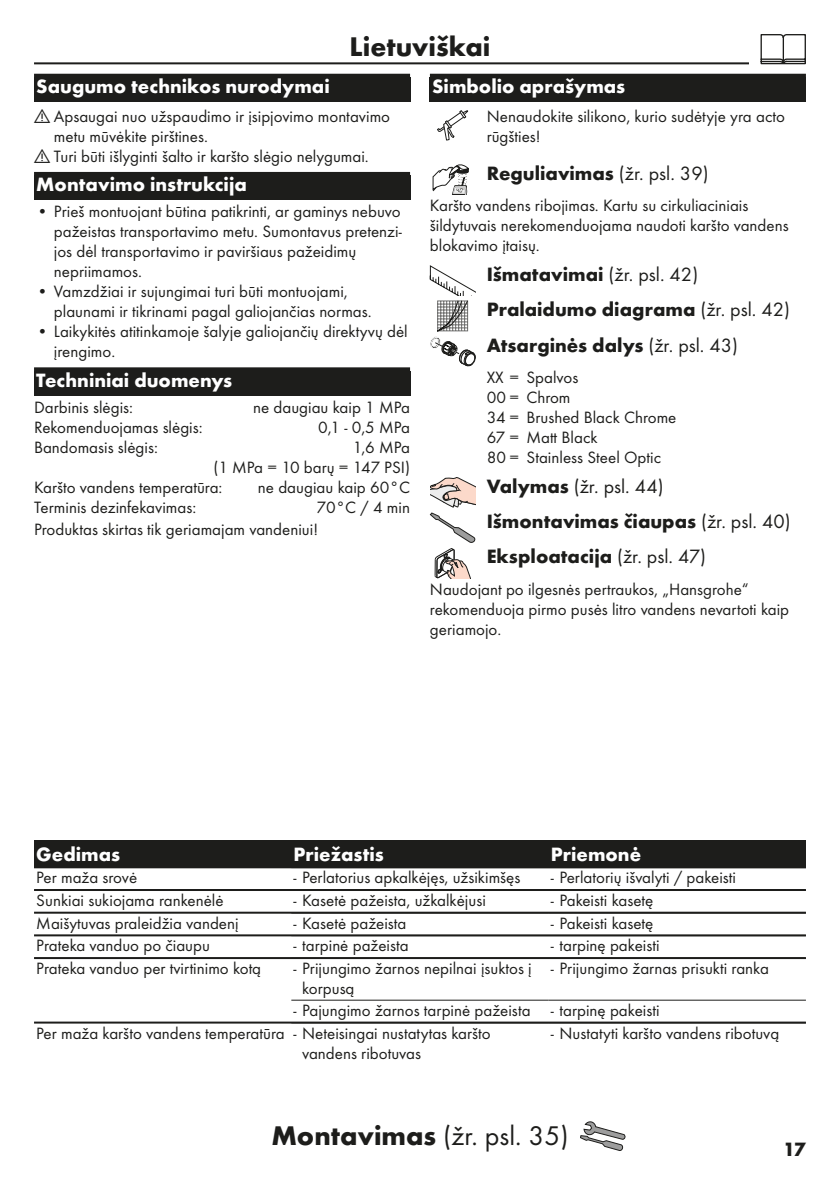
<style>
.page{position:relative;width:840px;height:1191px;background:#fff}
.page>*{position:absolute;margin:0;border:0;box-sizing:border-box;transform-origin:0 0}
.Montage_mit_Symbol_LT{font:28px "Futura TOT Boo";color:#1d1d1b}
.Sprache_Rahmenwechsel_LT{font:700 28px "Futura TOT";color:#1d1d1b}
.Ueberschrift_Grafik_LT{font:700 20px "Futura TOT";color:#1d1d1b}
.Ueberschrift_LT{font:700 20px "Futura TOT";color:#fff}
.Ueberschrift_Grafik__folgeText_LT{font:700 20px "Futura TOT";color:#1d1d1b}
.Ueberschrift___LT{font:700 20px "Futura TOT";color:#fff}
.Tabelle_Kopf_LT{font:700 20px "Futura TOT";color:#fff}
.Ueberschrift_Grafik_LT-2{font:20px "Futura TOT Boo";color:#1d1d1b}
.Normaltext_nach_Grafik_LT{font:17px/20px "Futura TOT Boo";color:#1d1d1b}
.Techn__Daten_LT{font:17px "Futura TOT Boo";color:#1d1d1b}
.Tabelle_Spalte_LT{font:17px "Futura TOT Boo";color:#1d1d1b}
.Farbe_LT{font:17px "Futura TOT Boo";color:#1d1d1b}
.Normaltext_Grafik_LT{font:17px/20px "Futura TOT Boo";color:#1d1d1b}
.Normaltext_LT{font:17px "Futura TOT Boo";color:#1d1d1b}
.s1{font-family:"Futura TOT Boo";font-weight:400}
.s2{font-family:"Futura TOT";font-weight:700}
</style>
<div class="page">
<hr style="left:34px;top:62px;width:771px;height:2px;background:#1d1d1b">
<div style="left:748px;top:34px;width:68px;height:34px;background:#fff"></div>
<svg style="left:760px;top:34px;width:45px;height:30px"></svg>
<svg style="left:580px;top:1121px;width:45px;height:29px"></svg>
<div style="left:34px;top:74px;width:376px;height:28px;background:#1d1d1b"></div>
<div style="left:34px;top:172px;width:376px;height:28px;background:#1d1d1b"></div>
<div style="left:34px;top:367px;width:376px;height:28px;background:#1d1d1b"></div>
<div style="left:429px;top:74px;width:376px;height:28px;background:#1d1d1b"></div>
<svg style="left:437px;top:110px;width:31px;height:30px"></svg>
<svg style="left:432px;top:164px;width:36px;height:31px"></svg>
<svg style="left:429px;top:265px;width:46px;height:101px"></svg>
<svg style="left:429px;top:477px;width:46px;height:101px"></svg>
<div style="left:34px;top:840px;width:260px;height:27px;background:#1d1d1b"></div>
<div style="left:288px;top:840px;width:263px;height:27px;background:#1d1d1b"></div>
<div style="left:545px;top:840px;width:260px;height:27px;background:#1d1d1b"></div>
<hr style="left:34px;top:866px;width:771px;height:2px;background:#1d1d1b">
<hr style="left:34px;top:889px;width:771px;height:2px;background:#1d1d1b">
<hr style="left:34px;top:911px;width:771px;height:2px;background:#1d1d1b">
<hr style="left:34px;top:934px;width:771px;height:2px;background:#1d1d1b">
<hr style="left:34px;top:957px;width:771px;height:2px;background:#1d1d1b">
<hr style="left:291px;top:999px;width:257px;height:1px;background:#1d1d1b">
<hr style="left:548px;top:999px;width:257px;height:1px;background:#1d1d1b">
<hr style="left:34px;top:1021px;width:771px;height:2px;background:#1d1d1b">
<p class="Sprache_Rahmenwechsel_LT" style="left:349px;top:29px;width:142px">Lietuviškai</p>
<p class="Ueberschrift___LT" style="left:36px;top:74px;width:295px">Saugumo technikos nurodymai</p>
<p class="Normaltext_nach_Grafik_LT" style="left:54px;top:106px;width:337px;text-indent:-20px"><sub>!</sub> Apsaugai nuo užspaudimo ir įsipjovimo montavimo metu mūvėkite pirštines.</p>
<p class="Normaltext_nach_Grafik_LT" style="left:34px;top:146px;width:336px"><sub>!</sub> Turi būti išlyginti šalto ir karšto slėgio nelygumai.</p>
<p class="Ueberschrift_LT" style="left:36px;top:172px;width:212px">Montavimo instrukcija</p>
<p class="Normaltext_nach_Grafik_LT" style="left:54px;top:201px;width:349px;text-indent:-17px">• Prieš montuojant būtina patikrinti, ar gaminys nebuvo pažeistas transportavimo metu. Sumontavus pretenzi&shy;jos dėl transportavimo ir paviršiaus pažeidimų nepriimamos.</p>
<p class="Normaltext_nach_Grafik_LT" style="left:54px;top:281px;width:319px;text-indent:-17px">• Vamzdžiai ir sujungimai turi būti montuojami, plaunami ir tikrinami pagal galiojančias normas.</p>
<p class="Normaltext_nach_Grafik_LT" style="left:54px;top:321px;width:355px;text-indent:-17px">• Laikykitės atitinkamoje šalyje galiojančių direktyvų dėl įrengimo.</p>
<p class="Ueberschrift_LT" style="left:36px;top:368px;width:197px">Techniniai duomenys</p>
<p class="Techn__Daten_LT" style="left:34px;top:397px;width:100px">Darbinis slėgis:</p>
<p class="Techn__Daten_LT" style="left:253px;top:397px;width:158px">ne daugiau kaip 1 MPa</p>
<p class="Techn__Daten_LT" style="left:34px;top:417px;width:170px">Rekomenduojamas slėgis:</p>
<p class="Techn__Daten_LT" style="left:318px;top:417px;width:93px">0,1 - 0,5 MPa</p>
<p class="Techn__Daten_LT" style="left:34px;top:437px;width:125px">Bandomasis slėgis:</p>
<p class="Techn__Daten_LT" style="left:352px;top:437px;width:59px">1,6 MPa</p>
<p class="Techn__Daten_LT" style="left:213px;top:457px;width:198px">(1 MPa = 10 barų = 147 PSI)</p>
<p class="Techn__Daten_LT" style="left:34px;top:477px;width:190px">Karšto vandens temperatūra:</p>
<p class="Techn__Daten_LT" style="left:258px;top:477px;width:153px">ne daugiau kaip 60°C</p>
<p class="Techn__Daten_LT" style="left:34px;top:497px;width:164px">Terminis dezinfekavimas:</p>
<p class="Techn__Daten_LT" style="left:316px;top:497px;width:95px">70°C / 4 min</p>
<p class="Normaltext_LT" style="left:34px;top:519px;width:285px">Produktas skirtas tik geriamajam vandeniui!</p>
<p class="Ueberschrift_LT" style="left:432px;top:74px;width:194px">Simbolio aprašymas</p>
<p class="Normaltext_Grafik_LT" style="left:486px;top:106px;width:299px">Nenaudokite silikono, kurio sudėtyje yra acto rūgšties!</p>
<p class="Ueberschrift_Grafik__folgeText_LT" style="left:486px;top:161px;width:223px">Reguliavimas <span class="s1">(žr. psl. 39)</span></p>
<p class="Normaltext_nach_Grafik_LT" style="left:429px;top:195px;width:360px">Karšto vandens ribojimas. Kartu su cirkuliaciniais šildytuvais nerekomenduojama naudoti karšto vandens blokavimo įtaisų.</p>
<p class="Ueberschrift_Grafik_LT" style="left:486px;top:262px;width:213px">Išmatavimai <span class="s1">(žr. psl. 42)</span></p>
<p class="Ueberschrift_Grafik_LT" style="left:486px;top:297px;width:305px">Pralaidumo diagrama <span class="s1">(žr. psl. 42)</span></p>
<p class="Ueberschrift_Grafik_LT" style="left:486px;top:332px;width:253px">Atsarginės dalys <span class="s1">(žr. psl. 43)</span></p>
<p class="Farbe_LT" style="left:486px;top:367px;width:93px">XX = Spalvos</p>
<p class="Farbe_LT" style="left:486px;top:387px;width:85px">00 = Chrom</p>
<p class="Farbe_LT" style="left:486px;top:407px;width:191px">34 = Brushed Black Chrome</p>
<p class="Farbe_LT" style="left:486px;top:427px;width:112px">67 = Matt Black</p>
<p class="Farbe_LT" style="left:486px;top:447px;width:176px">80 = Stainless Steel Optic</p>
<p class="Ueberschrift_Grafik_LT-2" style="left:486px;top:474px;width:178px"><span class="s2">Valymas</span> (žr. psl. 44)</p>
<p class="Ueberschrift_Grafik_LT" style="left:486px;top:509px;width:305px">Išmontavimas čiaupas <span class="s1">(žr. psl. 40)</span></p>
<p class="Ueberschrift_Grafik__folgeText_LT" style="left:486px;top:544px;width:221px">Eksploatacija <span class="s1">(žr. psl. 47)</span></p>
<p class="Normaltext_nach_Grafik_LT" style="left:429px;top:579px;width:360px">Naudojant po ilgesnės pertraukos, „Hansgrohe“ rekomenduoja pirmo pusės litro vandens nevartoti kaip geriamojo.</p>
<p class="Tabelle_Kopf_LT" style="left:36px;top:841px;width:85px">Gedimas</p>
<p class="Tabelle_Kopf_LT" style="left:293px;top:841px;width:92px">Priežastis</p>
<p class="Tabelle_Kopf_LT" style="left:550px;top:841px;width:92px">Priemonė</p>
<p class="Tabelle_Spalte_LT" style="left:36px;top:867px;width:102px">Per maža srovė</p>
<p class="Normaltext_nach_Grafik_LT" style="left:293px;top:867px;width:228px">- Perlatorius apkalkėjęs, užsikimšęs</p>
<p class="Normaltext_nach_Grafik_LT" style="left:550px;top:867px;width:187px">- Perlatorių išvalyti / pakeisti</p>
<p class="Tabelle_Spalte_LT" style="left:36px;top:890px;width:189px">Sunkiai sukiojama rankenėlė</p>
<p class="Normaltext_nach_Grafik_LT" style="left:293px;top:890px;width:194px">- Kasetė pažeista, užkalkėjusi</p>
<p class="Normaltext_nach_Grafik_LT" style="left:550px;top:890px;width:104px">- Pakeisti kasetę</p>
<p class="Tabelle_Spalte_LT" style="left:36px;top:913px;width:204px">Maišytuvas praleidžia vandenį</p>
<p class="Normaltext_nach_Grafik_LT" style="left:293px;top:913px;width:114px">- Kasetė pažeista</p>
<p class="Normaltext_nach_Grafik_LT" style="left:550px;top:913px;width:104px">- Pakeisti kasetę</p>
<p class="Tabelle_Spalte_LT" style="left:36px;top:935px;width:175px">Prateka vanduo po čiaupu</p>
<p class="Normaltext_nach_Grafik_LT" style="left:293px;top:935px;width:117px">- tarpinė pažeista</p>
<p class="Normaltext_nach_Grafik_LT" style="left:550px;top:935px;width:110px">- tarpinę pakeisti</p>
<p class="Tabelle_Spalte_LT" style="left:36px;top:958px;width:226px">Prateka vanduo per tvirtinimo kotą</p>
<p class="Normaltext_nach_Grafik_LT" style="left:302px;top:958px;width:231px;text-indent:-9px">- Prijungimo žarnos nepilnai įsuktos į korpusą</p>
<p class="Normaltext_nach_Grafik_LT" style="left:550px;top:958px;width:219px">- Prijungimo žarnas prisukti ranka</p>
<p class="Normaltext_nach_Grafik_LT" style="left:293px;top:1000px;width:238px">- Pajungimo žarnos tarpinė pažeista</p>
<p class="Normaltext_nach_Grafik_LT" style="left:550px;top:1000px;width:110px">- tarpinę pakeisti</p>
<p class="Tabelle_Spalte_LT" style="left:36px;top:1022px;width:250px">Per maža karšto vandens temperatūra</p>
<p class="Normaltext_nach_Grafik_LT" style="left:302px;top:1023px;width:190px;text-indent:-9px">- Neteisingai nustatytas karšto vandens ribotuvas</p>
<p class="Normaltext_nach_Grafik_LT" style="left:550px;top:1023px;width:230px">- Nustatyti karšto vandens ribotuvą</p>
<p class="Montage_mit_Symbol_LT" style="left:271px;top:1119px;width:298px"><span class="s2">Montavimas</span> (žr. psl. 35)</p>
<p class="Ueberschrift_Grafik_LT" style="left:782px;top:1136px;width:24px">17</p>
</div>
